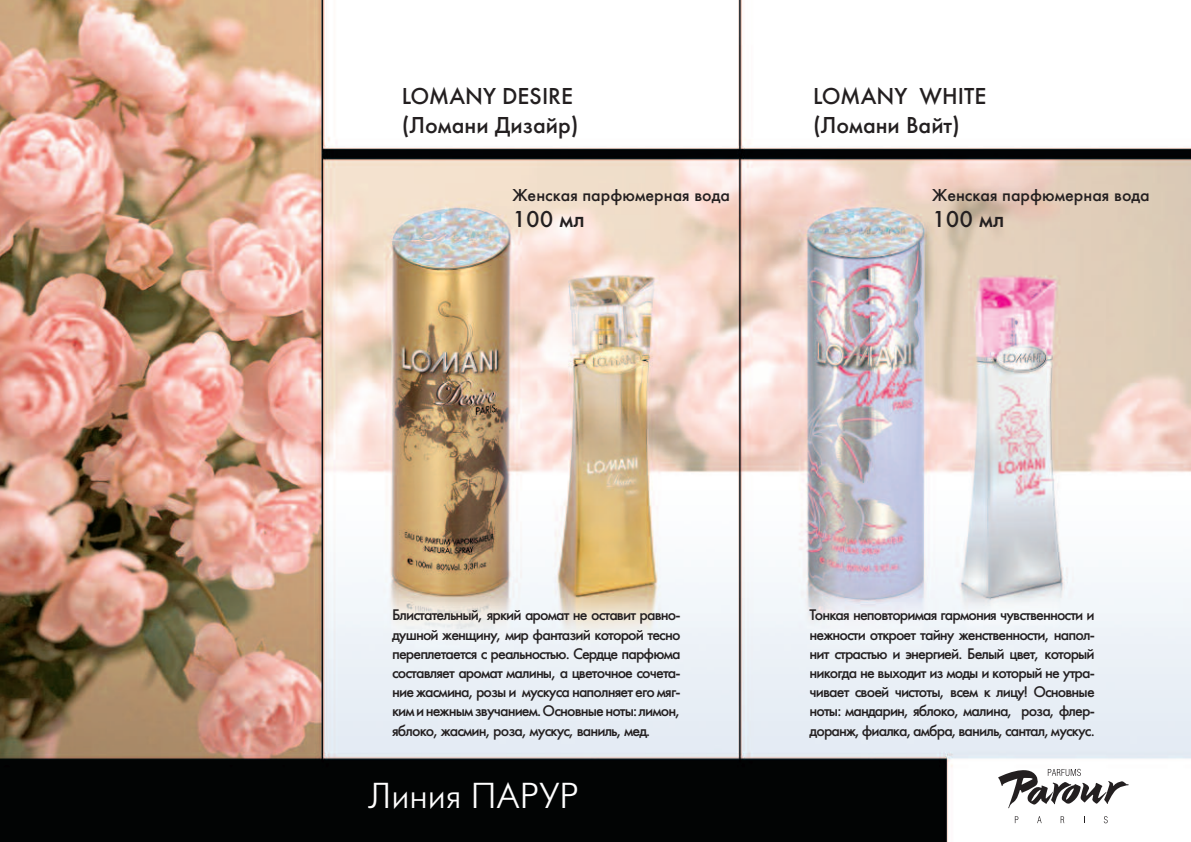
<style>
.page{position:relative;width:1191px;height:842px;background:#fff}
.page>*{position:absolute;margin:0;border:0;box-sizing:border-box;transform-origin:0 0}
.t1{font:36px "Futura Futuris Light C";color:#fff}
.t2{font:24px/28.8px "Futura Medium C";color:#231f20}
.t3{font:18px "Futura Medium C";color:#231f20}
.t4{font:16px/19.2px "Futura Medium C";letter-spacing:-.055em;color:#231f20;text-align:justify}
</style>
<div class="page">
<img style="left:0;top:0;width:1191px;height:842px">
<svg style="left:998px;top:769px;width:130px;height:40px"></svg>
<svg style="left:1014px;top:816px;width:4px;height:7px"></svg>
<svg style="left:1037px;top:816px;width:4px;height:7px"></svg>
<svg style="left:1060px;top:816px;width:4px;height:7px"></svg>
<svg style="left:1103px;top:816px;width:4px;height:7px"></svg>
<h2 class="t2" style="left:402px;top:82px;width:178px">LOMANY DESIRE (Ломани Дизайр)</h2>
<h2 class="t2" style="left:813px;top:82px;width:175px">LOMANY WHITE (Ломани Вайт)</h2>
<p class="t3" style="left:512px;top:184px;width:219px">Женская парфюмерная вода</p>
<h2 class="t2" style="left:512px;top:204px;width:74px">100 мл</h2>
<p class="t3" style="left:932px;top:184px;width:219px">Женская парфюмерная вода</p>
<h2 class="t2" style="left:932px;top:204px;width:74px">100 мл</h2>
<p class="t4" style="left:392px;top:605px;width:290px">Блистательный, яркий аромат не оставит равно&shy;душной женщину, мир фантазий которой тесно переплетается с реальностью. Сердце парфюма составляет аромат малины, а цветочное сочета&shy;ние жасмина, розы и мускуса наполняет его мяг&shy;киминежнымзвучанием.Основныеноты:лимон, яблоко, жасмин, роза, мускус, ваниль, мед.</p>
<p class="t4" style="left:809px;top:605px;width:287px">Тонкая неповторимая гармония чувственности и нежности откроет тайну женственности, напол&shy;нит страстью и энергией. Белый цвет, который никогда не выходит из моды и который не утра&shy;чивает своей чистоты, всем к лицу! Основные ноты: мандарин, яблоко, малина, роза, флер&shy;доранж,фиалка,амбра,ваниль,сантал,мускус.</p>
<h1 class="t1" style="left:368px;top:774px;width:212px">Линия ПАРУР</h1>
</div>
